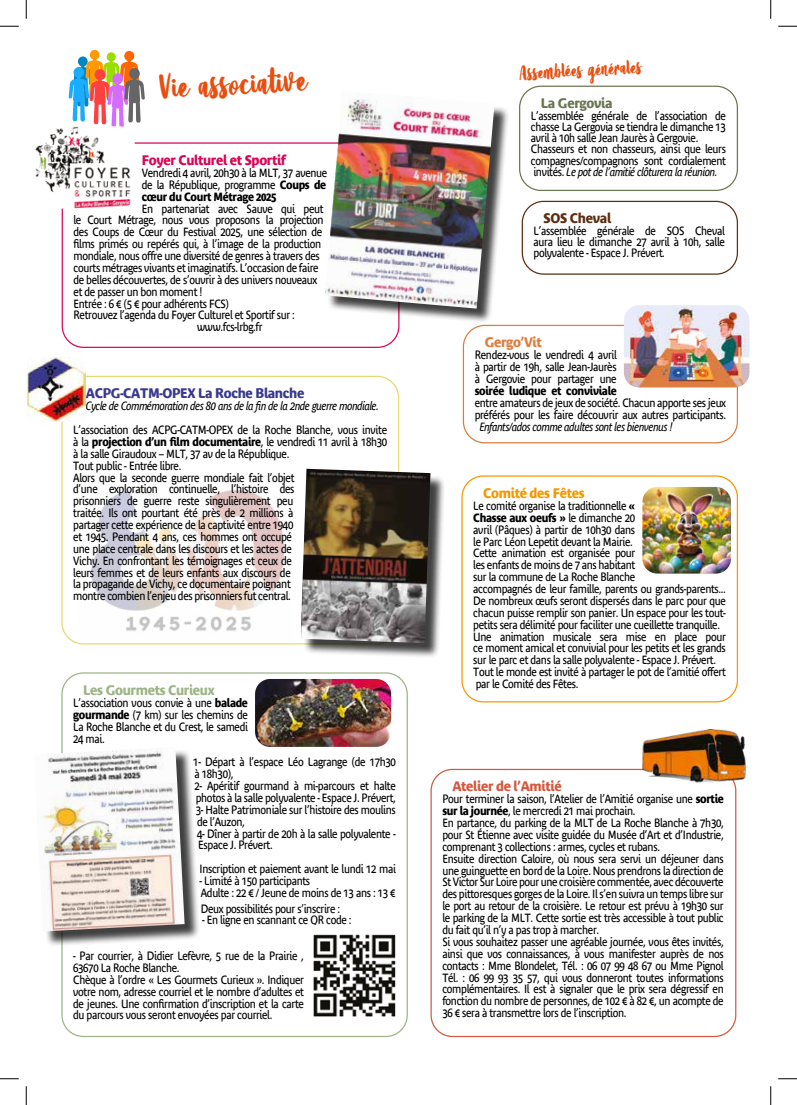
<style>
.page{position:relative;width:797px;height:1105px;background:#fff}
.page>*{position:absolute;margin:0;border:0;box-sizing:border-box;transform-origin:0 0}
.t1{font:37.5px "Amanise";color:#e94e0f}
.t2{font:21.25px "Amanise";color:#e94e0f}
.t3{font:700 13.75px "Bienvenue";letter-spacing:-.025em;color:#3a398e;scale:.95 1}
.t4{font:700 13.75px "Bienvenue";letter-spacing:-.025em;color:#da0656;scale:.95 1}
.t5{font:700 13.75px "Bienvenue";letter-spacing:-.025em;color:#9fb488;scale:.95 1}
.t6{font:700 13.75px "Bienvenue";letter-spacing:-.025em;color:#d15a41;scale:.95 1}
.t7{font:700 13.75px "Bienvenue";letter-spacing:-.025em;color:#f49800;scale:.95 1}
.t8{font:700 13.75px "Bienvenue";letter-spacing:-.025em;color:#6c7653;scale:.95 1}
.t9{font:700 13.75px "Bienvenue";letter-spacing:-.025em;color:#dc7d40;scale:.95 1}
.t10{font:700 13.75px "Bienvenue";letter-spacing:-.025em;color:#5d2f13;scale:.95 1}
.t11{font:11.88px/11.9px "Bienvenue";letter-spacing:-.03em;color:#000;scale:.9 1}
.t12{font:italic 11.88px "Bienvenue";letter-spacing:-.03em;color:#000;scale:.9 1}
.t13{font:700 11.88px "Bienvenue";letter-spacing:-.03em;color:#000;scale:.9 1}
.s1{font-weight:700}
.s2{font-style:italic}
</style>
<div class="page">
<img style="left:79px;top:490px;width:215px;height:155px">
<div style="left:430px;top:769px;width:306px;height:268px;border:1px solid #d15a41;border-radius:21px"></div>
<div style="left:463px;top:325px;width:275px;height:118px;border:1px solid #dc7d40;border-radius:21px"></div>
<img style="left:255px;top:679px;width:136px;height:68px">
<svg style="left:69px;top:50px;width:76px;height:76px"></svg>
<img style="left:624px;top:305px;width:125px;height:82px">
<div style="left:519px;top:86px;width:219px;height:105px;border:1px solid #6c7653;border-radius:21px"></div>
<img style="left:642px;top:730px;width:104px;height:56px">
<img style="left:35px;top:126px;width:100px;height:83px">
<div style="left:327px;top:93px;width:183px;height:231px;background:#000;opacity:.75"></div>
<img style="left:325px;top:93px;width:169px;height:216px">
<div style="left:303px;top:471px;width:143px;height:187px;background:#000;opacity:.75"></div>
<img style="left:301px;top:469px;width:129px;height:174px">
<img style="left:27px;top:357px;width:59px;height:64px">
<div style="left:36px;top:749px;width:164px;height:197px;background:#000;opacity:.75"></div>
<img style="left:36px;top:747px;width:149px;height:184px">
<div style="left:461px;top:475px;width:277px;height:227px;border:1px solid #f49800;border-radius:21px"></div>
<img style="left:313px;top:934px;width:83px;height:83px">
<img style="left:642px;top:487px;width:89px;height:87px">
<div style="left:521px;top:201px;width:217px;height:74px;border:1px solid #5d2f13;border-radius:21px"></div>
<svg style="left:0;top:25px;width:19px;height:2px"></svg>
<svg style="left:778px;top:25px;width:19px;height:2px"></svg>
<svg style="left:0;top:1078px;width:19px;height:1px"></svg>
<svg style="left:778px;top:1078px;width:19px;height:1px"></svg>
<svg style="left:25px;top:0;width:2px;height:19px"></svg>
<svg style="left:25px;top:1086px;width:2px;height:19px"></svg>
<svg style="left:770px;top:0;width:1px;height:19px"></svg>
<svg style="left:770px;top:1086px;width:1px;height:19px"></svg>
<h1 class="t1" style="left:158px;top:67px;width:149px;rotate:-3deg">Vie associative</h1>
<p class="t4" style="left:142px;top:152px;width:153px">Foyer Culturel et Sportif</p>
<p class="t11" style="left:142px;top:167px;width:208px;text-align:justify">Vendredi 4 avril, 20h30 à la MLT, 37 avenue de la République, programme <span class="s1">Coups de cœur du Court Métrage 2025</span></p>
<p class="t11" style="left:142px;top:202px;width:203px">En partenariat avec Sauve qui peut</p>
<p class="t11" style="left:74px;top:214px;width:279px">le Court Métrage, nous vous proposons la projection</p>
<p class="t11" style="left:74px;top:226px;width:278px">des Coups de Cœur du Festival 2025, une sélection de</p>
<p class="t11" style="left:74px;top:238px;width:277px">films primés ou repérés qui, à l’image de la production</p>
<p class="t11" style="left:74px;top:250px;width:275px">mondiale, nous offre une diversité de genres à travers des</p>
<p class="t11" style="left:74px;top:262px;width:274px">courts métrages vivants et imaginatifs. L’occasion de faire</p>
<p class="t11" style="left:74px;top:274px;width:272px">de belles découvertes, de s’ouvrir à des univers nouveaux</p>
<p class="t11" style="left:74px;top:286px;width:145px">et de passer un bon moment !</p>
<p class="t11" style="left:74px;top:297px;width:174px">Entrée : 6 € (5 € pour adhérents FCS)</p>
<p class="t11" style="left:74px;top:309px;width:247px">Retrouvez l’agenda du Foyer Culturel et Sportif sur :</p>
<p class="t11" style="left:197px;top:321px;width:74px">www.fcs-lrbg.fr</p>
<p class="t3" style="left:86px;top:385px;width:231px">ACPG-CATM-OPEX La Roche Blanche</p>
<p class="t12" style="left:86px;top:399px;width:327px">Cycle de Commémoration des 80 ans de la fin de la 2nde guerre mondiale.</p>
<p class="t11" style="left:73px;top:424px;width:350px">L’association des ACPG-CATM-OPEX de la Roche Blanche, vous invite à la <span class="s1">projection d’un film documentaire</span>, le vendredi 11 avril à 18h30 à la salle Giraudoux – MLT, 37 av de la République.<br>Tout public - Entrée libre.<br>Alors que la seconde guerre mondiale fait l’objet<br>d’une exploration continuelle, l’histoire des<br>prisonniers de guerre reste singulièrement peu<br>traitée. Ils ont pourtant été près de 2 millions à<br>partager cette expérience de la captivité entre 1940<br>et 1945. Pendant 4 ans, ces hommes ont occupé<br>une place centrale dans les discours et les actes de<br>Vichy. En confrontant les témoignages et ceux de<br>leurs femmes et de leurs enfants aux discours de<br>la propagande de Vichy, ce documentaire poignant<br>montre combien l’enjeu des prisonniers fut central.</p>
<p class="t5" style="left:83px;top:682px;width:140px">Les Gourmets Curieux</p>
<p class="t11" style="left:73px;top:697px;width:196px;text-align:justify">L’association vous convie à une <span class="s1">balade gourmande</span> (7 km) sur les chemins de La Roche Blanche et du Crest, le samedi 24 mai.</p>
<p class="t11" style="left:193px;top:756px;width:227px">1- Départ à l’espace Léo Lagrange (de 17h30</p>
<p class="t11" style="left:194px;top:768px;width:45px">à 18h30),</p>
<p class="t11" style="left:194px;top:780px;width:225px">2- Apéritif gourmand à mi-parcours et halte</p>
<p class="t11" style="left:196px;top:792px;width:224px">photos à la salle polyvalente - Espace J. Prévert,</p>
<p class="t11" style="left:196px;top:804px;width:224px">3- Halte Patrimoniale sur l’histoire des moulins</p>
<p class="t11" style="left:197px;top:815px;width:55px">de l’Auzon,</p>
<p class="t11" style="left:197px;top:827px;width:222px">4- Dîner à partir de 20h à la salle polyvalente -</p>
<p class="t11" style="left:198px;top:839px;width:84px">Espace J. Prévert.</p>
<p class="t11" style="left:199px;top:863px;width:220px">Inscription et paiement avant le lundi 12 mai</p>
<p class="t11" style="left:199px;top:875px;width:219px">- Limité à 150 participants<br>Adulte : 22 € / Jeune de moins de 13 ans : 13 €</p>
<p class="t11" style="left:201px;top:902px;width:156px">Deux possibilités pour s’inscrire :</p>
<p class="t11" style="left:202px;top:914px;width:168px">- En ligne en scannant ce QR code :</p>
<p class="t11" style="left:73px;top:950px;width:258px">- Par courrier, à Didier Lefèvre, 5 rue de la Prairie , 63670 La Roche Blanche.<br>Chèque à l’ordre « Les Gourmets Curieux ». Indiquer votre nom, adresse courriel et le nombre d’adultes et de jeunes. Une confirmation d’inscription et la carte du parcours vous seront envoyées par courriel.</p>
<h2 class="t2" style="left:519px;top:61px;width:124px;rotate:-3deg">Assemblées générales</h2>
<p class="t8" style="left:541px;top:95px;width:77px">La Gergovia</p>
<p class="t11" style="left:531px;top:110px;width:218px;line-height:11.2px">L’assemblée générale de l’association de chasse La Gergovia se tiendra le dimanche 13 avril à 10h salle Jean Jaurès à Gergovie.<br>Chasseurs et non chasseurs, ainsi que leurs compagnes/compagnons sont cordialement invités. <span class="s2">Le pot de l’amitié clôturera la réunion.</span></p>
<p class="t10" style="left:543px;top:210px;width:73px">SOS Cheval</p>
<p class="t11" style="left:533px;top:225px;width:214px;line-height:11.2px;text-align:justify">L’assemblée générale de SOS Cheval aura lieu le dimanche 27 avril à 10h, salle polyvalente - Espace J. Prévert<span class="s2">.</span></p>
<p class="t9" style="left:484px;top:334px;width:62px">Gergo’Vit</p>
<p class="t11" style="left:474px;top:349px;width:159px;text-align:justify">Rendez-vous le vendredi 4 avril à partir de 19h, salle Jean-Jaurès à Gergovie pour partager une</p>
<p class="t13" style="left:474px;top:384px;width:159px">soirée ludique et conviviale</p>
<p class="t11" style="left:474px;top:397px;width:281px">entre amateurs de jeux de société. Chacun apporte ses jeux préférés pour les faire découvrir aux autres participants.</p>
<p class="t12" style="left:479px;top:420px;width:216px">Enfants/ados comme adultes sont les bienvenus !</p>
<p class="t7" style="left:483px;top:485px;width:108px">Comité des Fêtes</p>
<p class="t11" style="left:473px;top:500px;width:282px">Le comité organise la traditionnelle <span class="s1">«<br>Chasse aux oeufs »</span> le dimanche 20<br>avril (Pâques) à partir de 10h30 dans<br>le Parc Léon Lepetit devant la Mairie.<br>Cette animation est organisée pour<br>les enfants de moins de 7 ans habitant<br>sur la commune de La Roche Blanche<br>accompagnés de leur famille, parents ou grands-parents...<br>De nombreux œufs seront dispersés dans le parc pour que chacun puisse remplir son panier. Un espace pour les tout&shy;petits sera délimité pour faciliter une cueillette tranquille.<br>Une animation musicale sera mise en place pour ce moment amical et convivial pour les petits et les grands sur le parc et dans la salle polyvalente - Espace J. Prévert.<br>Tout le monde est invité à partager le pot de l’amitié offert par le Comité des Fêtes.</p>
<p class="t6" style="left:452px;top:778px;width:117px">Atelier de l’Amitié</p>
<p class="t11" style="left:442px;top:793px;width:314px">Pour terminer la saison, l’Atelier de l’Amitié organise une <span class="s1">sortie sur la journée</span>, le mercredi 21 mai prochain.<br>En partance, du parking de la MLT de La Roche Blanche à 7h30, pour St Étienne avec visite guidée du Musée d’Art et d’Industrie, comprenant 3 collections : armes, cycles et rubans.<br>Ensuite direction Caloire, où nous sera servi un déjeuner dans une guinguette en bord de la Loire. Nous prendrons la direction de St Victor Sur Loire pour une croisière commentée, avec découverte des pittoresques gorges de la Loire. Il s’en suivra un temps libre sur le port au retour de la croisière. Le retour est prévu à 19h30 sur le parking de la MLT. Cette sortie est très accessible à tout public du fait qu’il n’y a pas trop à marcher.<br>Si vous souhaitez passer une agréable journée, vous êtes invités, ainsi que vos connaissances, à vous manifester auprès de nos contacts : Mme Blondelet, Tél. : 06 07 99 48 67 ou Mme Pignol Tél. : 06 99 93 35 57, qui vous donneront toutes informations complémentaires. Il est à signaler que le prix sera dégressif en fonction du nombre de personnes, de 102 € à 82 €, un acompte de 36 € sera à transmettre lors de l’inscription.</p>
</div>
